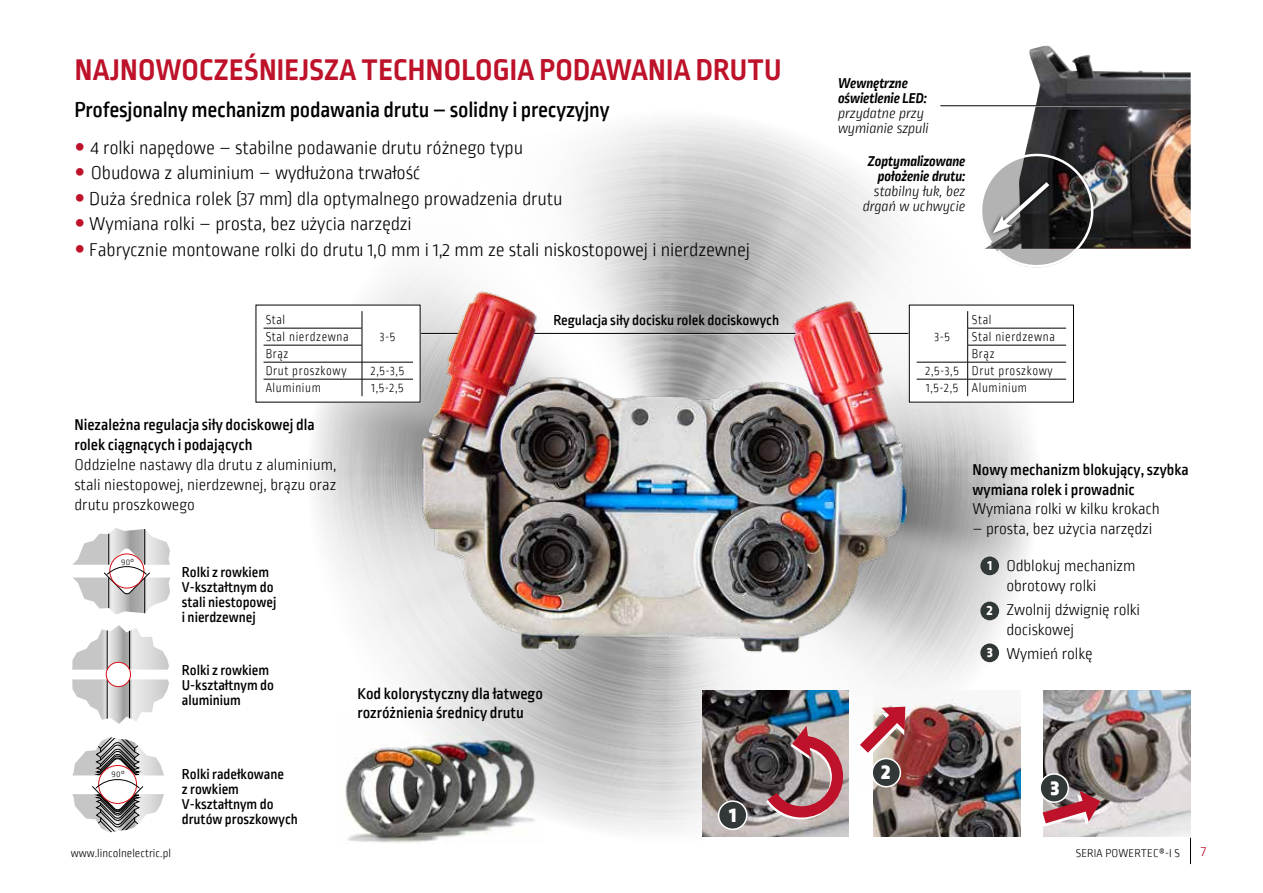
<style>
.page{position:relative;width:1263px;height:893px;background:#fff}
.page>*{position:absolute;margin:0;border:0;box-sizing:border-box;transform-origin:0 0}
.t1{font:700 31.5px "Ropa Sans Pro";letter-spacing:.01em;color:#bd122a}
.t2{font:500 22.5px "Ropa Sans PTT";letter-spacing:-.01em;color:#000}
.t3{font:900 22.5px "Ropa Sans PTT";color:#fff}
.t4{font:300 19.5px/25.5px "Ropa Sans PTT";letter-spacing:-.01em;color:#000}
.t5{font:300 16.5px/19.8px "Ropa Sans PTT";letter-spacing:-.01em;color:#000}
.t6{font:500 16.5px/19.8px "Ropa Sans PTT";color:#000}
.t7{font:500 15px/15px "Ropa Sans PTT";color:#000}
.t8{font:italic 300 15px/15px "Ropa Sans PTT";letter-spacing:-.01em;color:#000;text-align:right}
.t9{font:italic 700 15px/15px "Ropa Sans PTT";letter-spacing:-.01em;color:#000;text-align:right}
.t10{font:800 15px "Ropa Sans PTT";color:#fff}
.t11{font:300 15px "Ropa Sans PTT";color:#bd122a}
.t12{font:300 13.5px/17px "Ropa Sans PTT";letter-spacing:.05em;color:#000;scale:.9 1}
.t13{font:300 12px "Ropa Sans PTT";color:#000}
.t14{font:300 9px "Ropa Sans PTT";color:#000}
</style>
<div class="page">
<img style="left:1044px;top:46px;width:147px;height:203px">
<svg style="left:1044px;top:151px;width:52px;height:116px;background:#535051"></svg>
<hr style="left:940px;top:105px;width:187px;height:2px;background:#fff">
<hr style="left:940px;top:105px;width:187px;height:1px;background:#000">
<img style="left:314px;top:46px;width:730px;height:791px">
<svg style="left:72px;top:528px;width:98px;height:87px"></svg>
<svg style="left:72px;top:625px;width:97px;height:45px"></svg>
<hr style="left:107px;top:630px;width:1px;height:40px;background:#000">
<hr style="left:129px;top:631px;width:1px;height:39px;background:#000">
<svg style="left:72px;top:679px;width:97px;height:45px"></svg>
<hr style="left:107px;top:679px;width:1px;height:40px;background:#000">
<hr style="left:129px;top:679px;width:1px;height:39px;background:#000">
<div style="left:106px;top:662px;width:25px;height:25px;border:1px solid #d71016;border-radius:50%"></div>
<img style="left:339px;top:716px;width:206px;height:128px">
<svg style="left:72px;top:737px;width:92px;height:95px"></svg>
<div style="left:980px;top:557px;width:19px;height:18px;background:#323738;border-radius:50%"></div>
<div style="left:980px;top:602px;width:19px;height:18px;background:#323738;border-radius:50%"></div>
<div style="left:980px;top:643px;width:19px;height:19px;background:#323738;border-radius:50%"></div>
<img style="left:874px;top:691px;width:146px;height:146px">
<img style="left:1044px;top:691px;width:146px;height:146px">
<div style="left:1040px;top:774px;width:28px;height:28px;background:#323738;border-radius:50%"></div>
<div style="left:1039px;top:773px;width:30px;height:30px;border:2px solid #fff;border-radius:50%"></div>
<svg style="left:1028px;top:790px;width:76px;height:45px"></svg>
<img style="left:702px;top:691px;width:147px;height:146px">
<div style="left:718px;top:801px;width:29px;height:28px;background:#323738;border-radius:50%"></div>
<div style="left:718px;top:800px;width:29px;height:30px;border:2px solid #fff;border-radius:50%"></div>
<img style="left:755px;top:698px;width:159px;height:128px">
<img style="left:415px;top:288px;width:511px;height:373px">
<div style="left:255px;top:304px;width:166px;height:99px;background:#fff"></div>
<hr style="left:264px;top:328px;width:98px;height:1px;background:#000">
<hr style="left:264px;top:345px;width:98px;height:1px;background:#000">
<hr style="left:264px;top:362px;width:98px;height:1px;background:#000">
<hr style="left:362px;top:362px;width:51px;height:1px;background:#000">
<svg style="left:362px;top:311px;width:1px;height:85px"></svg>
<hr style="left:264px;top:379px;width:98px;height:1px;background:#000">
<hr style="left:362px;top:379px;width:51px;height:1px;background:#000">
<div style="left:908px;top:304px;width:166px;height:99px;background:#fff;border:1px solid #fff"></div>
<div style="left:909px;top:305px;width:165px;height:97px;border:1px solid #000"></div>
<hr style="left:967px;top:328px;width:99px;height:1px;background:#000">
<hr style="left:967px;top:345px;width:99px;height:1px;background:#000">
<hr style="left:917px;top:362px;width:51px;height:1px;background:#000">
<hr style="left:968px;top:362px;width:98px;height:1px;background:#000">
<svg style="left:967px;top:311px;width:1px;height:85px"></svg>
<hr style="left:917px;top:379px;width:51px;height:1px;background:#000">
<hr style="left:968px;top:379px;width:98px;height:1px;background:#000">
<svg style="left:1190px;top:838px;width:1px;height:26px"></svg>
<h1 class="t1" style="left:75px;top:52px;width:708px">NAJNOWOCZEŚNIEJSZA TECHNOLOGIA PODAWANIA DRUTU</h1>
<p class="t2" style="left:74px;top:98px;width:537px">Profesjonalny mechanizm podawania drutu – solidny i precyzyjny</p>
<p class="t4" style="left:89px;top:136px;width:662px">4 rolki napędowe – stabilne podawanie drutu różnego typu<br>Obudowa z aluminium – wydłużona trwałość<br>Duża średnica rolek (37 mm) dla optymalnego prowadzenia drutu<br>Wymiana rolki – prosta, bez użycia narzędzi<br>Fabrycznie montowane rolki do drutu 1,0 mm i 1,2 mm ze stali niskostopowej i nierdzewnej</p>
<p class="t12" style="left:266px;top:312px;width:94px">Stal<br>Stal nierdzewna</p>
<p class="t12" style="left:266px;top:346px;width:91px">Brąz<br>Drut proszkowy</p>
<p class="t12" style="left:380px;top:329px;width:19px">3-5</p>
<p class="t12" style="left:371px;top:363px;width:38px">2,5-3,5</p>
<p class="t12" style="left:266px;top:380px;width:63px">Aluminium</p>
<p class="t12" style="left:372px;top:380px;width:37px">1,5-2,5</p>
<p class="t7" style="left:553px;top:314px;width:227px">Regulacja siły docisku rolek dociskowych</p>
<p class="t9" style="left:838px;top:76px;width:91px;text-align:left">Wewnętrzne oświetlenie LED:</p>
<p class="t8" style="left:838px;top:107px;width:92px;text-align:left">przydatne przy wymianie szpuli</p>
<p class="t9" style="left:868px;top:154px;width:99px">Zoptymalizowane położenie drutu:</p>
<p class="t8" style="left:863px;top:184px;width:104px">stabilny łuk, bez drgań w uchwycie</p>
<p class="t12" style="left:972px;top:312px;width:23px">Stal</p>
<p class="t12" style="left:972px;top:329px;width:94px">Stal nierdzewna</p>
<p class="t12" style="left:972px;top:346px;width:27px">Brąz</p>
<p class="t12" style="left:926px;top:363px;width:143px">2,5-3,5 Drut proszkowy</p>
<p class="t12" style="left:926px;top:380px;width:114px">1,5-2,5 Aluminium</p>
<p class="t12" style="left:934px;top:329px;width:19px">3-5</p>
<p class="t6" style="left:74px;top:416px;width:242px">Niezależna regulacja siły dociskowej dla rolek ciągnących i podających</p>
<p class="t5" style="left:74px;top:456px;width:263px;text-align:justify">Oddzielne nastawy dla drutu z aluminium, stali niestopowej, nierdzewnej, brązu oraz drutu proszkowego</p>
<p class="t6" style="left:972px;top:461px;width:218px">Nowy mechanizm blokujący, szybka wymiana rolek i prowadnic</p>
<p class="t5" style="left:972px;top:500px;width:189px">Wymiana rolki w kilku krokach</p>
<p class="t5" style="left:972px;top:520px;width:181px">– prosta, bez użycia narzędzi</p>
<p class="t5" style="left:1006px;top:557px;width:131px">Odblokuj mechanizm obrotowy rolki</p>
<p class="t5" style="left:1006px;top:601px;width:135px">Zwolnij dźwignię rolki dociskowej</p>
<p class="t5" style="left:1006px;top:645px;width:87px">Wymień rolkę</p>
<p class="t14" style="left:121px;top:557px;width:14px">90°</p>
<p class="t10" style="left:987px;top:557px;width:6px">1</p>
<p class="t10" style="left:987px;top:602px;width:7px">2</p>
<p class="t10" style="left:987px;top:644px;width:7px">3</p>
<p class="t7" style="left:182px;top:565px;width:96px">Rolki z rowkiem<br>V-kształtnym do stali niestopowej i nierdzewnej</p>
<p class="t7" style="left:182px;top:663px;width:94px">Rolki z rowkiem<br>U-kształtnym do aluminium</p>
<p class="t6" style="left:357px;top:684px;width:187px">Kod kolorystyczny dla łatwego rozróżnienia średnicy drutu</p>
<p class="t14" style="left:112px;top:769px;width:14px">90°</p>
<p class="t7" style="left:182px;top:767px;width:117px">Rolki radełkowane<br>z rowkiem<br>V-kształtnym do drutów proszkowych</p>
<p class="t3" style="left:729px;top:801px;width:9px">1</p>
<p class="t3" style="left:881px;top:758px;width:10px">2</p>
<p class="t3" style="left:1051px;top:774px;width:10px">3</p>
<p class="t13" style="left:71px;top:847px;width:102px">www.lincolnelectric.pl</p>
<p class="t13" style="left:1076px;top:847px;width:106px">SERIA POWERTEC®-I S</p>
<p class="t11" style="left:1201px;top:843px;width:7px">7</p>
</div>
